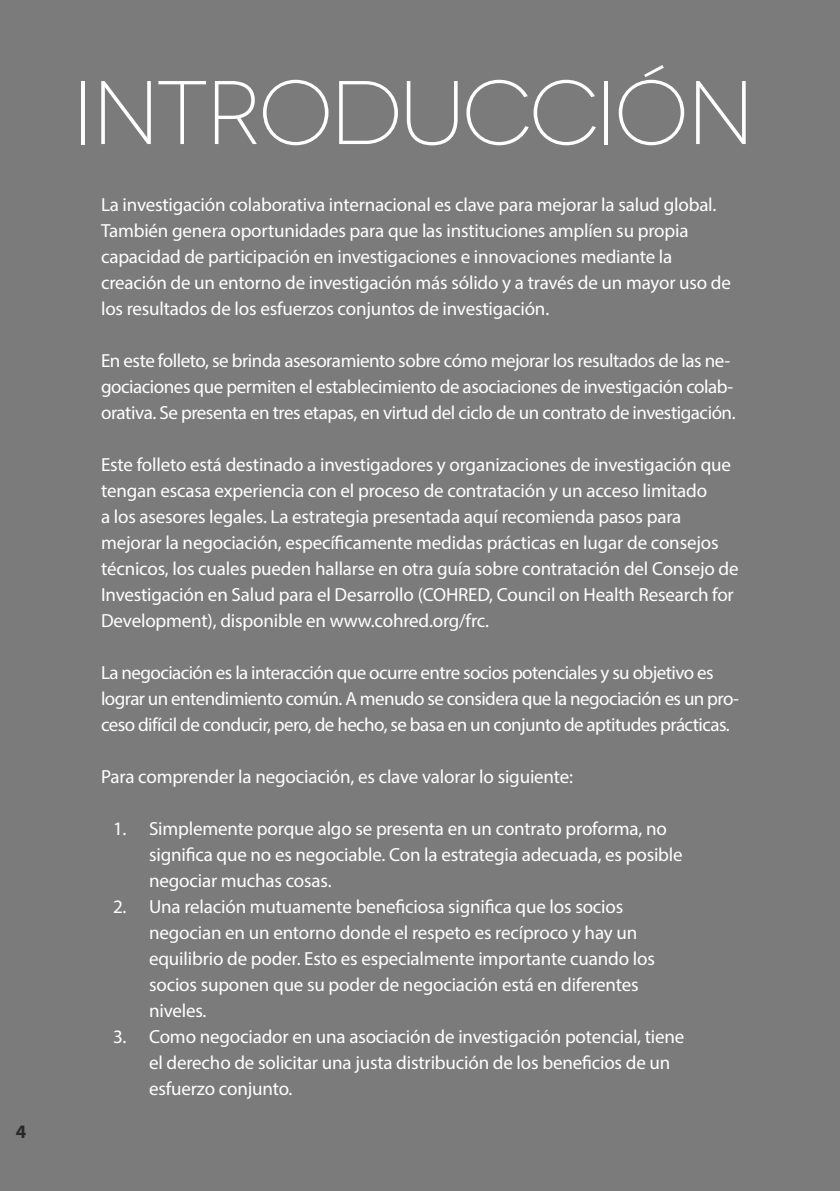
<style>
.page{position:relative;width:840px;height:1191px;background:#fff}
.page>*{position:absolute;margin:0;border:0;box-sizing:border-box;transform-origin:0 0}
.t1{font:300 expanded 90px "Novecento";letter-spacing:-.03em;color:#fff}
.t2{font:19px/26px "Myriad Pro";letter-spacing:-.01em;color:#fff}
.t3{font:19px/26px "Myriad Pro";letter-spacing:-.03em;color:#fff}
.t4{font:700 19px "Myriad Pro";color:#282828}
</style>
<div class="page">
<div style="left:0;top:0;width:839px;height:1191px;background:#7b7b7b"></div>
<p class="t4" style="left:16px;top:1119px;width:12px">4</p>
<h1 class="t1" style="left:72px;top:62px;width:682px">INTRODUCCIÓN</h1>
<p class="t2" style="left:101px;top:191px;width:631px">La investigación colaborativa internacional es clave para mejorar la salud global.<br>También genera oportunidades para que las instituciones amplíen su propia capacidad de participación en investigaciones e innovaciones mediante la creación de un entorno de investigación más sólido y a través de un mayor uso de los resultados de los esfuerzos conjuntos de investigación.</p>
<p class="t2" style="left:101px;top:347px;width:635px">En este folleto, se brinda asesoramiento sobre cómo mejorar los resultados de las ne&shy;gociaciones que permiten el establecimiento de asociaciones de investigación colab&shy;orativa. Se presenta en tres etapas, en virtud del ciclo de un contrato de investigación.</p>
<p class="t2" style="left:101px;top:451px;width:638px">Este folleto está destinado a investigadores y organizaciones de investigación que tengan escasa experiencia con el proceso de contratación y un acceso limitado<br>a los asesores legales. La estrategia presentada aquí recomienda pasos para mejorar la negociación, específicamente medidas prácticas en lugar de consejos técnicos, los cuales pueden hallarse en otra guía sobre contratación del Consejo de Investigación en Salud para el Desarrollo (COHRED, Council on Health Research for Development), disponible en www.cohred.org/frc.</p>
<p class="t3" style="left:101px;top:659px;width:639px">La negociación es la interacción que ocurre entre socios potenciales y su objetivo es lograr un entendimiento común. A menudo se considera que la negociación es un pro&shy;ceso difícil de conducir, pero, de hecho, se basa en un conjunto de aptitudes prácticas.</p>
<p class="t2" style="left:101px;top:763px;width:473px">Para comprender la negociación, es clave valorar lo siguiente:</p>
<p class="t2" style="left:149px;top:815px;width:535px;text-indent:-36px">1. Simplemente porque algo se presenta en un contrato proforma, no significa que no es negociable. Con la estrategia adecuada, es posible negociar muchas cosas.</p>
<p class="t2" style="left:149px;top:893px;width:507px;text-indent:-36px">2. Una relación mutuamente beneficiosa significa que los socios negocian en un entorno donde el respeto es recíproco y hay un equilibrio de poder. Esto es especialmente importante cuando los socios suponen que su poder de negociación está en diferentes niveles.</p>
<p class="t2" style="left:149px;top:1023px;width:536px;text-indent:-36px">3. Como negociador en una asociación de investigación potencial, tiene el derecho de solicitar una justa distribución de los beneficios de un esfuerzo conjunto.</p>
</div>
